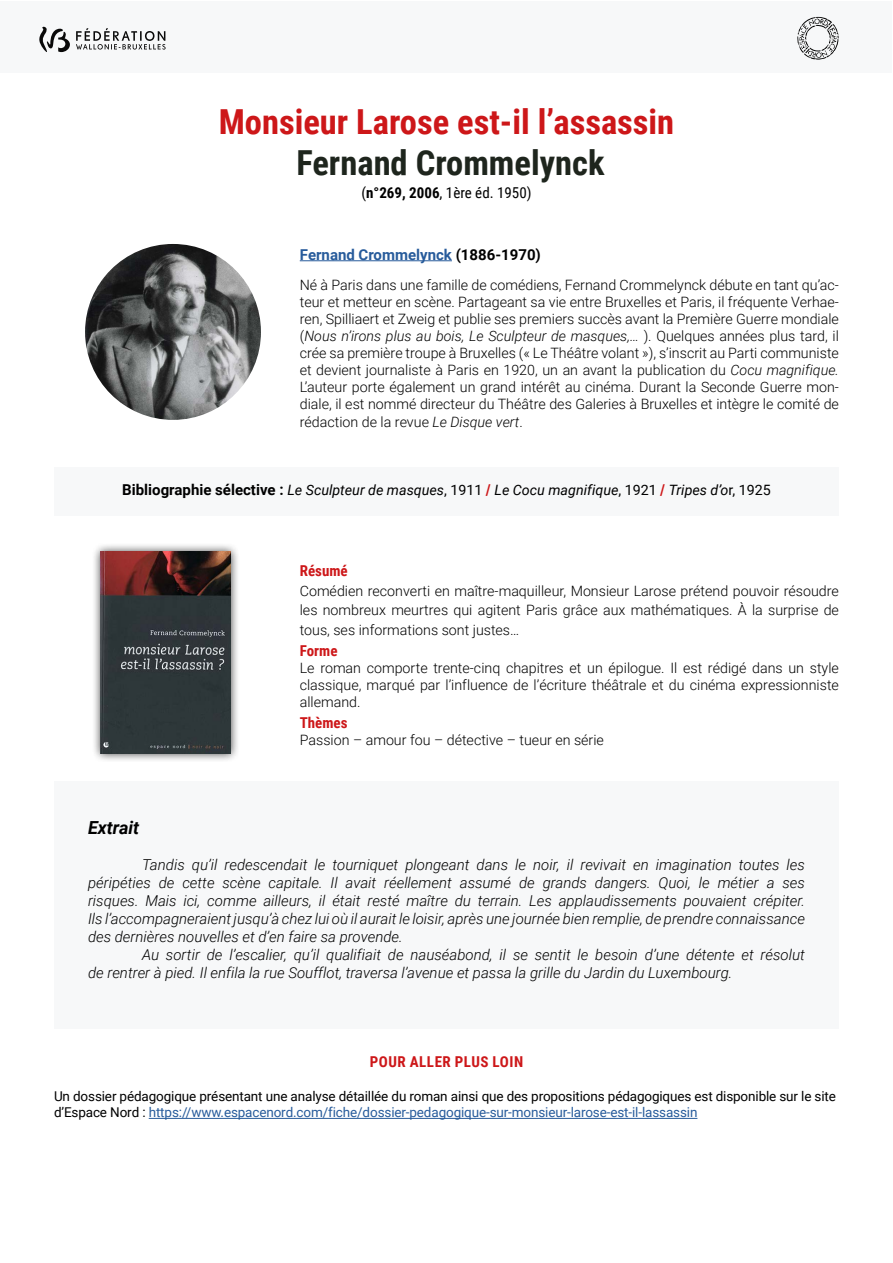
<style>
.page{position:relative;width:893px;height:1263px;background:#fff}
.page>*{position:absolute;margin:0;border:0;box-sizing:border-box;transform-origin:0 0}
.t1{font:700 34.5px "Roboto Condensed";color:#cd1719}
.t2{font:700 34.5px "Roboto Condensed";color:#1e251d}
.t3{font:italic 700 18px "Roboto";color:#000}
.t4{font:italic 300 15px/18px "Roboto";color:#000;text-align:justify}
.t5{font:700 15px "Roboto";color:#275b9b}
.t6{font:15px "Roboto Condensed";color:#000}
.t7{font:700 15px "Roboto Condensed";color:#cd1719}
.t8{font:700 15px "Roboto Condensed";letter-spacing:.035em;color:#cd1719}
.t9{font:300 14.25px/17.1px "Roboto";color:#000;text-align:justify}
.t10{font:italic 14.25px "Roboto";color:#000}
.t11{font:13.5px/16.2px "Roboto";letter-spacing:-.01em;color:#000}
.s1{font-weight:700}
.s2{color:#000}
.s3{font-style:italic}
.s4{font-weight:700;font-style:normal;font-size:15px}
.s5{font-style:normal}
.s6{font-family:"Roboto Condensed";font-weight:700;font-style:normal;font-size:15px;color:#cd1719}
.s7{color:#275b9b}
</style>
<div class="page">
<div style="left:1px;top:1px;width:891px;height:71px;background:#f7f8f9"></div>
<svg style="left:39px;top:27px;width:31px;height:25px"></svg>
<svg style="left:76px;top:28px;width:90px;height:22px"></svg>
<img style="left:85px;top:244px;width:176px;height:176px;border-radius:88px">
<hr style="left:300px;top:260px;width:152px;height:1px;background:#275b9b">
<div style="left:54px;top:467px;width:785px;height:48px;background:#f7f8f9"></div>
<div style="left:91px;top:542px;width:149px;height:220px;background:#000;opacity:.75"></div>
<img style="left:100px;top:552px;width:131px;height:201px">
<div style="left:54px;top:781px;width:785px;height:248px;background:#f7f8f9"></div>
<hr style="left:149px;top:1118px;width:548px;height:1px;background:#275b9b">
<svg style="left:797px;top:17px;width:42px;height:43px"></svg>
<h1 class="t1" style="left:219px;top:98px;width:457px">Monsieur Larose est-il l’assassin</h1>
<h1 class="t2" style="left:296px;top:139px;width:310px">Fernand Crommelynck</h1>
<p class="t6" style="left:361px;top:182px;width:172px">(<span class="s1">n°269, 2006</span>, 1ère éd. 1950)</p>
<p class="t5" style="left:300px;top:244px;width:243px">Fernand Crommelynck <span class="s2">(1886-1970)</span></p>
<p class="t9" style="left:300px;top:276px;width:541px">Né à Paris dans une famille de comédiens, Fernand Crommelynck débute en tant qu’ac&shy;teur et metteur en scène. Partageant sa vie entre Bruxelles et Paris, il fréquente Verhae&shy;ren, Spilliaert et Zweig et publie ses premiers succès avant la Première Guerre mondiale (<span class="s3">Nous n’irons plus au bois, Le Sculpteur de masques,…</span> ). Quelques années plus tard, il crée sa première troupe à Bruxelles (« Le Théâtre volant »), s’inscrit au Parti communiste et devient journaliste à Paris en 1920, un an avant la publication du <span class="s3">Cocu magnifique.<br></span>L’auteur porte également un grand intérêt au cinéma. Durant la Seconde Guerre mon&shy;diale, il est nommé directeur du Théâtre des Galeries à Bruxelles et intègre le comité de rédaction de la revue <span class="s3">Le Disque vert</span>.</p>
<p class="t10" style="left:122px;top:480px;width:650px"><span class="s4">Bibliographie sélective :</span> Le Sculpteur de masques<span class="s5">, 1911</span> <span class="s6">/</span> Le Cocu magnifique<span class="s5">, 1921</span> <span class="s6">/</span> Tripes d’o<span class="s5">r, 1925</span></p>
<p class="t7" style="left:300px;top:560px;width:49px">Résumé</p>
<p class="t9" style="left:300px;top:580px;width:541px;line-height:19.5px">Comédien reconverti en maître-maquilleur, Monsieur Larose prétend pouvoir résoudre les nombreux meurtres qui agitent Paris grâce aux mathématiques. À la surprise de tous, ses informations sont justes…</p>
<p class="t7" style="left:300px;top:640px;width:39px">Forme</p>
<p class="t9" style="left:300px;top:658px;width:541px">Le roman comporte trente-cinq chapitres et un épilogue. Il est rédigé dans un style classique, marqué par l’influence de l’écriture théâtrale et du cinéma expressionniste allemand.</p>
<p class="t7" style="left:300px;top:712px;width:49px">Thèmes</p>
<p class="t9" style="left:300px;top:731px;width:306px">Passion – amour fou – détective – tueur en série</p>
<p class="t3" style="left:88px;top:815px;width:53px">Extrait</p>
<p class="t4" style="left:88px;top:855px;width:718px;text-indent:54px">Tandis qu’il redescendait le tourniquet plongeant dans le noir, il revivait en imagination toutes les péripéties de cette scène capitale. Il avait réellement assumé de grands dangers. Quoi, le métier a ses risques. Mais ici, comme ailleurs, il était resté maître du terrain. Les applaudissements pouvaient crépiter.<br>Ils l’accompagneraient jusqu’à chez lui où il aurait le loisir, après une journée bien remplie, de prendre connaissance des dernières nouvelles et d’en faire sa provende.</p>
<p class="t4" style="left:88px;top:945px;width:718px;text-indent:54px">Au sortir de l’escalier, qu’il qualifiait de nauséabond, il se sentit le besoin d’une détente et résolut de rentrer à pied. Il enfila la rue Soufflot, traversa l’avenue et passa la grille du Jardin du Luxembourg.</p>
<p class="t8" style="left:370px;top:1051px;width:155px">POUR ALLER PLUS LOIN</p>
<p class="t11" style="left:54px;top:1088px;width:783px">Un dossier pédagogique présentant une analyse détaillée du roman ainsi que des propositions pédagogiques est disponible sur le site d’Espace Nord : <span class="s7">https://www.espacenord.com/fiche/dossier-pedagogique-sur-monsieur-larose-est-il-lassassin</span></p>
</div>
